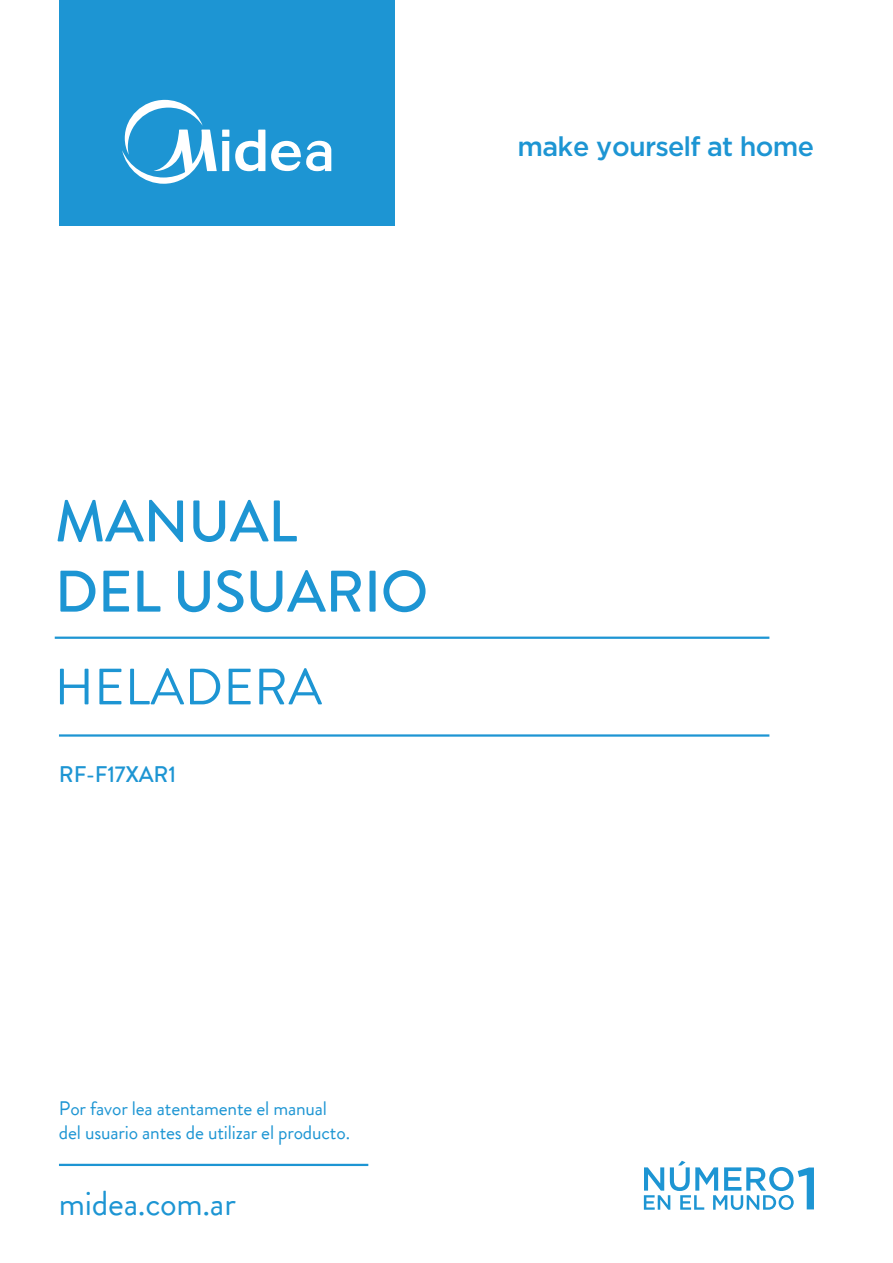
<style>
.page{position:relative;width:893px;height:1263px;background:#fff}
.page>*{position:absolute;margin:0;border:0;box-sizing:border-box;transform-origin:0 0}
.t1{font:500 58.5px/70.2px "Brandon Grotesque";letter-spacing:-.01em;color:#1d95d3}
.t2{font:51px "Brandon Grotesque";letter-spacing:.01em;color:#1d95d3}
.t3{font:34.5px "Brandon Grotesque";letter-spacing:-.01em;color:#1d95d3}
.t4{font:500 27px "Gotham";letter-spacing:-.03em;color:#1d95d3}
.t5{font:500 22.5px "Brandon Grotesque";letter-spacing:-.01em;color:#1d95d3}
.t6{font:19.5px/23.4px "Brandon Grotesque";letter-spacing:-.01em;color:#1d95d3}
</style>
<div class="page">
<div style="left:59px;top:0;width:336px;height:225px;background:#1d95d3"></div>
<svg style="left:122px;top:100px;width:209px;height:84px"></svg>
<hr style="left:55px;top:637px;width:714px;height:2px;background:#1d95d3">
<hr style="left:59px;top:734px;width:710px;height:3px;background:#1d95d3">
<hr style="left:59px;top:1164px;width:309px;height:2px;background:#1d95d3">
<svg style="left:644px;top:1161px;width:170px;height:49px"></svg>
<h3 class="t4" style="left:518px;top:128px;width:298px">make yourself at home</h3>
<h1 class="t1" style="left:55px;top:487px;width:375px">MANUAL<br>DEL USUARIO</h1>
<h2 class="t2" style="left:55px;top:652px;width:269px">HELADERA</h2>
<p class="t5" style="left:59px;top:759px;width:119px">RF-F17XAR1</p>
<p class="t6" style="left:59px;top:1097px;width:293px">Por favor lea atentamente el manual del usuario antes de utilizar el producto.</p>
<h3 class="t3" style="left:59px;top:1179px;width:179px">midea.com.ar</h3>
</div>
